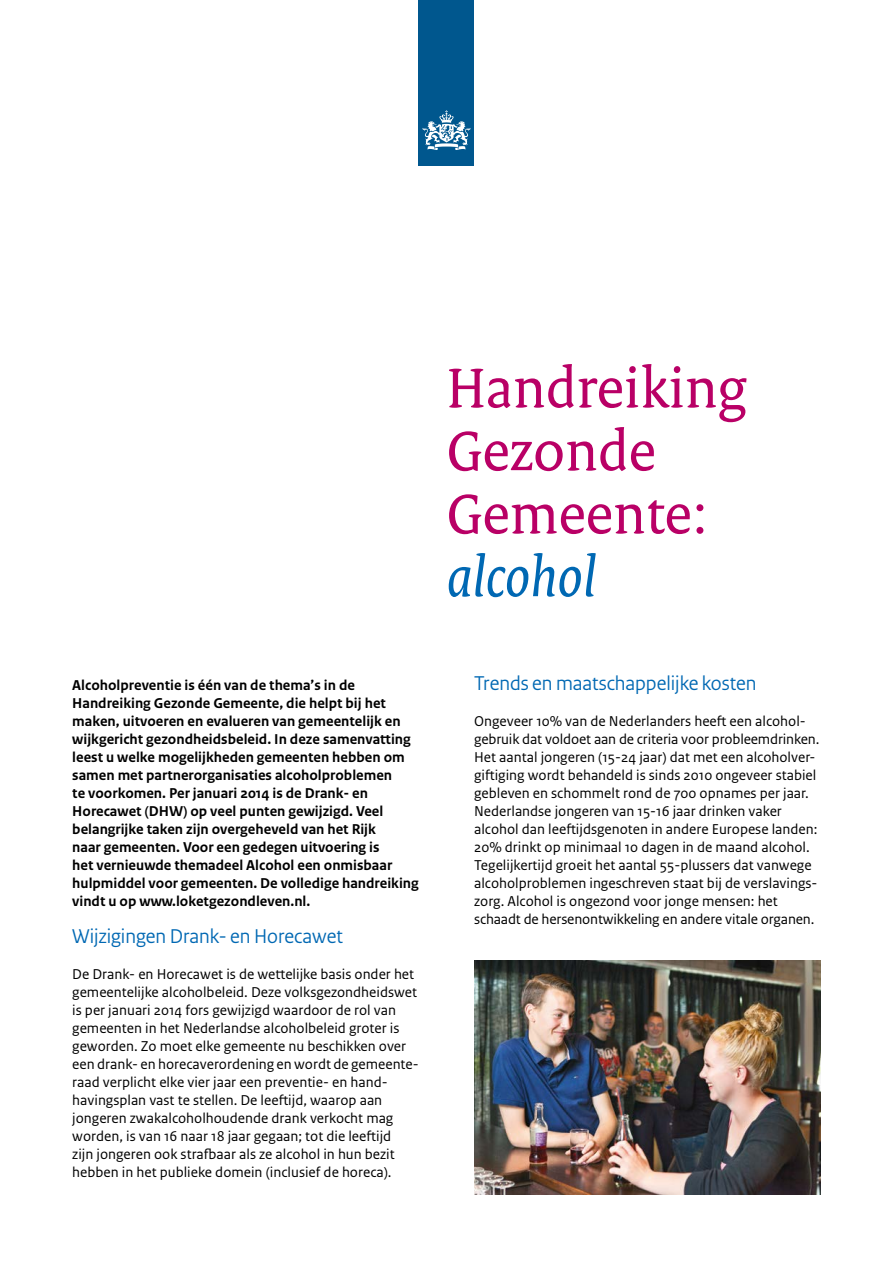
<style>
.page{position:relative;width:893px;height:1263px;background:#fff}
.page>*{position:absolute;margin:0;border:0;box-sizing:border-box;transform-origin:0 0}
._00_RIVM_Titel-2_DFK{font:60px/63px "Rijksoverheid Serif";color:#b90066}
._05_RIVM_Paragraafko{font:21px "Rijksoverheid Sans Heading";color:#0068b3}
._10_RIVM_Broodtekst{font:15px/18px "Rijksoverheid Sans Text";color:#000}
._09_RIVM_Inleiding{font:700 15px/18px "Rijksoverheid Sans Text";color:#000}
.s1{font-style:italic;color:#0068b3}
</style>
<div class="page">
<div style="left:419px;top:0;width:55px;height:166px;background:#00578e"></div>
<svg style="left:423px;top:110px;width:47px;height:40px"></svg>
<img style="left:474px;top:960px;width:347px;height:235px">
<p class="_00_RIVM_Titel-2_DFK" style="left:446px;top:356px;width:301px">Handreiking<br>Gezonde<br>Gemeente: <span class="s1">alcohol</span></p>
<p class="_09_RIVM_Inleiding" style="left:72px;top:677px;width:348px">Alcoholpreventie is één van de thema’s in de Handreiking Gezonde Gemeente, die helpt bij het maken, uitvoeren en evalueren van gemeentelijk en wijkgericht gezondheidsbeleid. In deze samenvatting leest u welke mogelijkheden gemeenten hebben om samen met partnerorganisaties alcoholproblemen<br>te voorkomen. Per januari 2014 is de Drank- en Horecawet (DHW) op veel punten gewijzigd. Veel belangrijke taken zijn overgeheveld van het Rijk<br>naar gemeenten. Voor een gedegen uitvoering is<br>het vernieuwde themadeel Alcohol een onmisbaar hulpmiddel voor gemeenten. De volledige handreiking vindt u op www.loketgezondleven.nl.</p>
<p class="_05_RIVM_Paragraafko" style="left:72px;top:923px;width:272px">Wijzigingen Drank- en Horecawet</p>
<p class="_10_RIVM_Broodtekst" style="left:72px;top:965px;width:348px">De Drank- en Horecawet is de wettelijke basis onder het gemeentelijke alcoholbeleid. Deze volksgezondheidswet is per januari 2014 fors gewijzigd waardoor de rol van gemeenten in het Nederlandse alcoholbeleid groter is geworden. Zo moet elke gemeente nu beschikken over een drank- en horecaverordening en wordt de gemeente&shy;raad verplicht elke vier jaar een preventie- en hand&shy;havingsplan vast te stellen. De leeftijd, waarop aan jongeren zwakalcoholhoudende drank verkocht mag worden, is van 16 naar 18 jaar gegaan; tot die leeftijd<br>zijn jongeren ook strafbaar als ze alcohol in hun bezit hebben in het publieke domein (inclusief de horeca).</p>
<p class="_05_RIVM_Paragraafko" style="left:474px;top:671px;width:284px">Trends en maatschappelijke kosten</p>
<p class="_10_RIVM_Broodtekst" style="left:474px;top:713px;width:347px">Ongeveer 10% van de Nederlanders heeft een alcohol&shy;gebruik dat voldoet aan de criteria voor probleemdrinken.<br>Het aantal jongeren (15-24 jaar) dat met een alcoholver&shy;giftiging wordt behandeld is sinds 2010 ongeveer stabiel gebleven en schommelt rond de 700 opnames per jaar.<br>Nederlandse jongeren van 15-16 jaar drinken vaker alcohol dan leeftijdsgenoten in andere Europese landen:<br>20% drinkt op minimaal 10 dagen in de maand alcohol.<br>Tegelijkertijd groeit het aantal 55-plussers dat vanwege alcoholproblemen ingeschreven staat bij de verslavings&shy;zorg. Alcohol is ongezond voor jonge mensen: het schaadt de hersenontwikkeling en andere vitale organen.</p>
</div>
